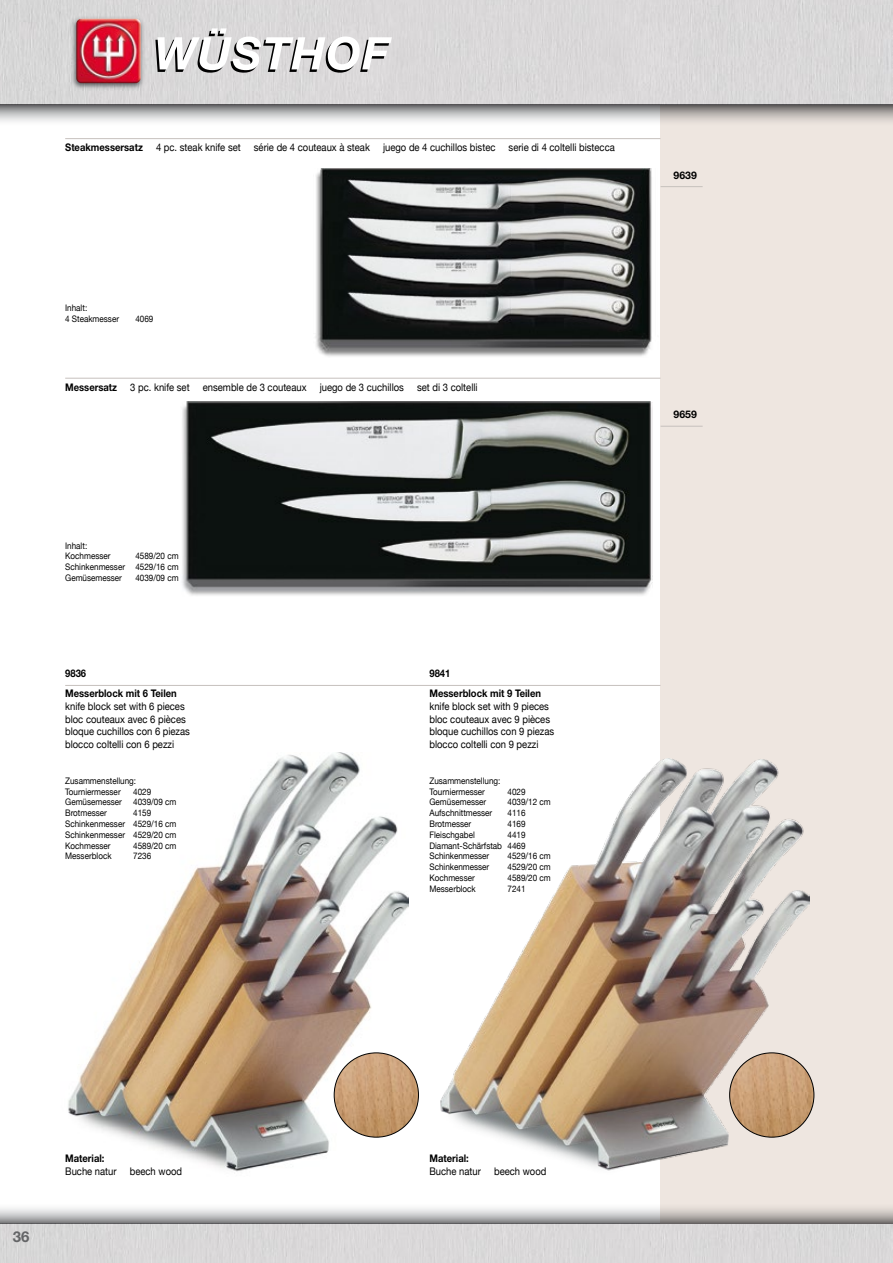
<style>
.page{position:relative;width:893px;height:1263px;background:#fff}
.page>*{position:absolute;margin:0;border:0;box-sizing:border-box;transform-origin:0 0}
.t1{font:700 15px "Helvetica Neue";color:#646567}
.t2{font:10.5px/12.6px "Helvetica Neue";color:#000;scale:.9 1}
.t3{font:700 10.5px/20.1px "Helvetica Neue";color:#000;scale:.9 1}
.t4{font:700 10.5px "Helvetica Neue";color:#000}
.t5{font:9px/10.8px "Helvetica Neue";color:#000;scale:.9 1}
</style>
<div class="page">
<div style="left:0;top:0;width:893px;height:105px;background:#d9d8d9"></div>
<div style="left:0;top:1224px;width:893px;height:39px;background:#dad8d9"></div>
<div style="left:660px;top:105px;width:233px;height:1119px;background:#eee6e0"></div>
<svg style="left:0;top:105px;width:893px;height:17px;background:#b6b5b5"></svg>
<svg style="left:0;top:1208px;width:893px;height:16px;background:#b8b7b7"></svg>
<svg style="left:155px;top:28px;width:237px;height:45px"></svg>
<img style="left:68px;top:14px;width:78px;height:78px">
<img style="left:76px;top:19px;width:65px;height:64px">
<img style="left:68px;top:753px;width:341px;height:419px">
<img style="left:440px;top:759px;width:369px;height:412px">
<img style="left:334px;top:1053px;width:84px;height:84px;border-radius:42px">
<img style="left:730px;top:1053px;width:84px;height:84px;border-radius:42px">
<hr style="left:65px;top:685px;width:595px;height:1px;background:#c6c1bd">
<img style="left:315px;top:169px;width:346px;height:188px">
<hr style="left:65px;top:138px;width:595px;height:1px;background:#c6c1bd">
<hr style="left:661px;top:186px;width:42px;height:1px;background:#c6c1bd">
<img style="left:182px;top:402px;width:470px;height:194px">
<hr style="left:65px;top:378px;width:595px;height:1px;background:#c6c1bd">
<hr style="left:661px;top:426px;width:42px;height:1px;background:#c6c1bd">
<p class="t3" style="left:65px;top:137px;width:88px">Steakmessersatz</p>
<p class="t2" style="left:156px;top:140px;width:96px">4 pc. steak knife set</p>
<p class="t2" style="left:254px;top:140px;width:130px">série de 4 couteaux à steak</p>
<p class="t2" style="left:383px;top:140px;width:126px">juego de 4 cuchillos bistec</p>
<p class="t2" style="left:509px;top:140px;width:120px">serie di 4 coltelli bistecca</p>
<p class="t5" style="left:65px;top:302px;width:61px">Inhalt:<br>4 Steakmesser</p>
<p class="t5" style="left:135px;top:312px;width:22px">4069</p>
<p class="t3" style="left:65px;top:377px;width:59px">Messersatz</p>
<p class="t2" style="left:130px;top:380px;width:67px">3 pc. knife set</p>
<p class="t2" style="left:203px;top:380px;width:117px">ensemble de 3 couteaux</p>
<p class="t2" style="left:320px;top:380px;width:95px">juego de 3 cuchillos</p>
<p class="t2" style="left:417px;top:380px;width:69px">set di 3 coltelli</p>
<p class="t5" style="left:65px;top:539px;width:52px">Inhalt:<br>Kochmesser</p>
<p class="t5" style="left:65px;top:550px;width:127px;text-align:justify;text-indent:70px">4589/20 cm Schinkenmesser 4529/16 cm Gemüsemesser</p>
<p class="t5" style="left:135px;top:572px;width:50px">4039/09 cm</p>
<p class="t3" style="left:65px;top:663px;width:125px">9836<br>Messerblock mit 6 Teilen</p>
<p class="t2" style="left:65px;top:699px;width:140px">knife block set with 6 pieces bloc couteaux avec 6 pièces bloque cuchillos con 6 piezas blocco coltelli con 6 pezzi</p>
<p class="t5" style="left:65px;top:774px;width:80px">Zusammenstellung:<br>Tourniermesser</p>
<p class="t5" style="left:133px;top:785px;width:22px">4029</p>
<p class="t5" style="left:65px;top:796px;width:65px">Gemüsemesser</p>
<p class="t5" style="left:133px;top:796px;width:50px">4039/09 cm</p>
<p class="t5" style="left:65px;top:807px;width:48px">Brotmesser</p>
<p class="t5" style="left:65px;top:807px;width:125px;text-indent:68px">4159<br>Schinkenmesser 4529/16 cm<br>Schinkenmesser 4529/20 cm<br>Kochmesser</p>
<p class="t5" style="left:133px;top:839px;width:50px">4589/20 cm</p>
<p class="t5" style="left:65px;top:850px;width:53px">Messerblock</p>
<p class="t5" style="left:133px;top:850px;width:22px">7236</p>
<p class="t3" style="left:429px;top:663px;width:125px">9841<br>Messerblock mit 9 Teilen</p>
<p class="t2" style="left:429px;top:699px;width:140px">knife block set with 9 pieces bloc couteaux avec 9 pièces bloque cuchillos con 9 piezas blocco coltelli con 9 pezzi</p>
<p class="t5" style="left:429px;top:774px;width:80px">Zusammenstellung:<br>Tourniermesser</p>
<p class="t5" style="left:507px;top:785px;width:22px">4029</p>
<p class="t5" style="left:429px;top:796px;width:65px">Gemüsemesser</p>
<p class="t5" style="left:507px;top:796px;width:50px">4039/12 cm</p>
<p class="t5" style="left:429px;top:807px;width:71px">Aufschnittmesser</p>
<p class="t5" style="left:507px;top:807px;width:22px">4116</p>
<p class="t5" style="left:429px;top:818px;width:48px">Brotmesser</p>
<p class="t5" style="left:507px;top:818px;width:22px">4169</p>
<p class="t5" style="left:429px;top:828px;width:52px">Fleischgabel</p>
<p class="t5" style="left:429px;top:828px;width:108px;text-align:justify;text-indent:78px">4419<br>Diamant-Schärfstab 4469<br>Schinkenmesser</p>
<p class="t5" style="left:507px;top:850px;width:50px">4529/16 cm</p>
<p class="t5" style="left:429px;top:861px;width:68px">Schinkenmesser</p>
<p class="t5" style="left:507px;top:861px;width:50px">4529/20 cm</p>
<p class="t5" style="left:429px;top:872px;width:52px">Kochmesser</p>
<p class="t5" style="left:507px;top:872px;width:50px">4589/20 cm</p>
<p class="t5" style="left:429px;top:882px;width:53px">Messerblock</p>
<p class="t5" style="left:507px;top:882px;width:22px">7241</p>
<p class="t4" style="left:674px;top:168px;width:25px">9639</p>
<p class="t4" style="left:674px;top:408px;width:25px">9659</p>
<h1 class="t1" style="left:13px;top:1227px;width:18px">36</h1>
<p class="t3" style="left:65px;top:1148px;width:45px">Material:</p>
<p class="t2" style="left:65px;top:1164px;width:59px">Buche natur</p>
<p class="t2" style="left:130px;top:1164px;width:60px">beech wood</p>
<p class="t3" style="left:429px;top:1148px;width:45px">Material:</p>
<p class="t2" style="left:429px;top:1164px;width:59px">Buche natur</p>
<p class="t2" style="left:494px;top:1164px;width:60px">beech wood</p>
</div>
